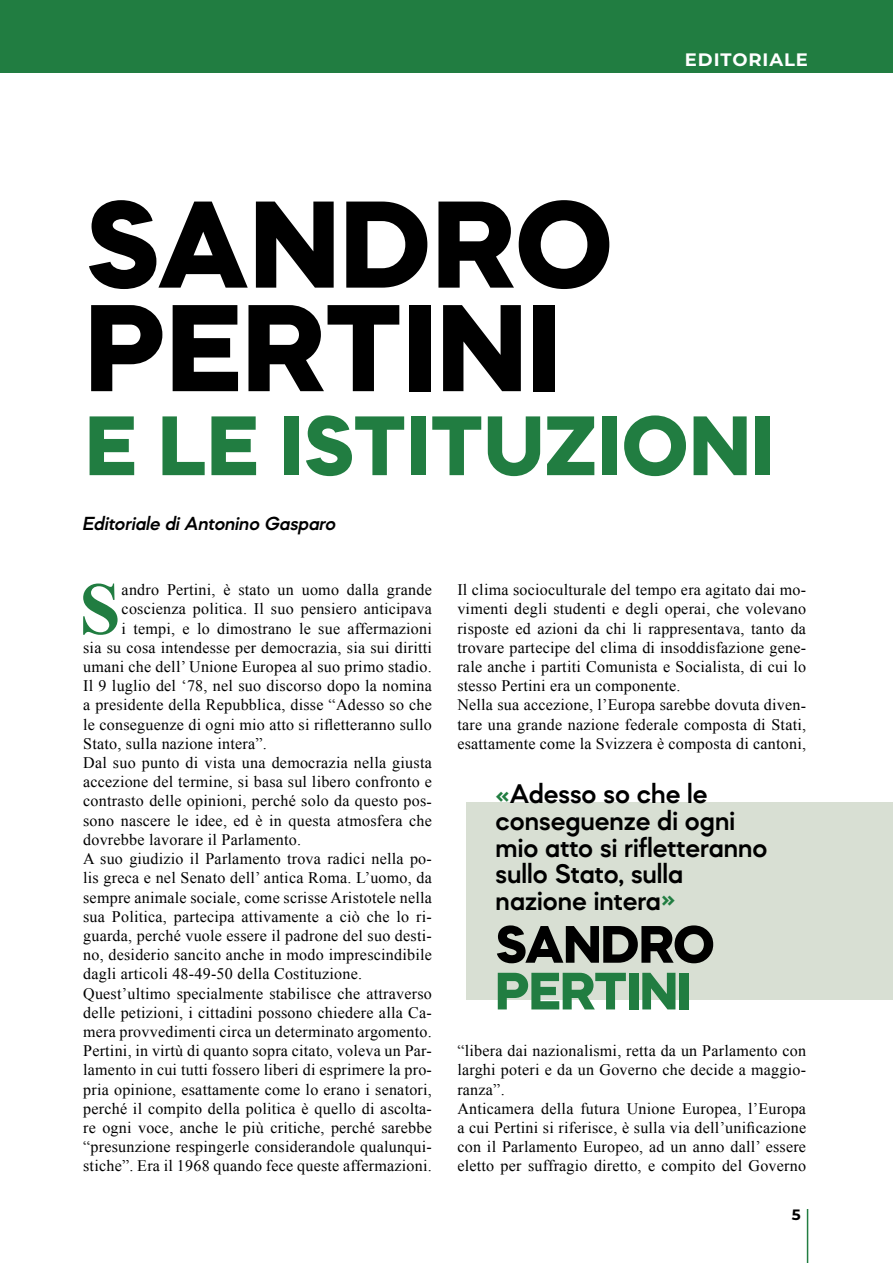
<style>
.page{position:relative;width:893px;height:1263px;background:#fff}
.page>*{position:absolute;margin:0;border:0;box-sizing:border-box;transform-origin:0 0}
.t1{font:800 127.5px/103.5px "Mazzard M";letter-spacing:.02em;color:#000}
.t2{font:800 87px "Mazzard M";letter-spacing:.02em;color:#217d41}
.t3{font:700 74.1px "Times New Roman";color:#217d41}
.t4{font:800 54.3px "Mazzard M";color:#217d41}
.t5{font:800 54.3px "Mazzard M";color:#000}
.t6{font:600 27.75px/26.5px "Mazzard M";color:#000}
.t7{font:italic 600 19.5px "Mazzard M";color:#000}
.t8{font:700 18px "Montserrat";letter-spacing:.05em;color:#fff}
.t9{font:16.05px/19.2px "Times New Roman";letter-spacing:.015em;color:#000}
.t10{font:700 15px "Montserrat Alternates";color:#000}
.s1{color:#217d41}
</style>
<div class="page">
<hr style="left:807px;top:1209px;width:1px;height:54px;background:#217d41">
<div style="left:0;top:0;width:893px;height:72px;background:#217d41"></div>
<div style="left:467px;top:802px;width:426px;height:198px;background:#d8dfd3"></div>
<p class="t8" style="left:685px;top:47px;width:124px">EDITORIALE</p>
<h1 class="t1" style="left:86px;top:190px;width:528px">SANDRO<br>PERTINI</h1>
<h2 class="t2" style="left:86px;top:391px;width:688px">E LE ISTITUZIONI</h2>
<p class="t7" style="left:83px;top:512px;width:255px">Editoriale di Antonino Gasparo</p>
<h3 class="t3" style="left:79px;top:558px;width:43px">S</h3>
<p class="t9" style="left:122px;top:580px;width:312px">andro Pertini, è stato un uomo dalla grande</p>
<p class="t9" style="left:122px;top:599px;width:312px">coscienza politica. Il suo pensiero anticipava</p>
<p class="t9" style="left:122px;top:618px;width:312px">i tempi, e lo dimostrano le sue affermazioni</p>
<p class="t9" style="left:83px;top:638px;width:350px">sia su cosa intendesse per democrazia, sia sui diritti</p>
<p class="t9" style="left:83px;top:657px;width:350px">umani che dell’ Unione Europea al suo primo stadio.</p>
<p class="t9" style="left:83px;top:676px;width:350px">Il 9 luglio del ‘78, nel suo discorso dopo la nomina</p>
<p class="t9" style="left:83px;top:695px;width:350px">a presidente della Repubblica, disse “Adesso so che</p>
<p class="t9" style="left:83px;top:714px;width:350px">le conseguenze di ogni mio atto si rifletteranno sullo</p>
<p class="t9" style="left:83px;top:734px;width:185px">Stato, sulla nazione intera”.</p>
<p class="t9" style="left:83px;top:753px;width:350px">Dal suo punto di vista una democrazia nella giusta</p>
<p class="t9" style="left:83px;top:772px;width:350px">accezione del termine, si basa sul libero confronto e</p>
<p class="t9" style="left:83px;top:791px;width:350px">contrasto delle opinioni, perché solo da questo pos-</p>
<p class="t9" style="left:83px;top:810px;width:350px">sono nascere le idee, ed è in questa atmosfera che</p>
<p class="t9" style="left:83px;top:830px;width:219px">dovrebbe lavorare il Parlamento.</p>
<p class="t9" style="left:83px;top:849px;width:350px">A suo giudizio il Parlamento trova radici nella po-</p>
<p class="t9" style="left:83px;top:868px;width:350px">lis greca e nel Senato dell’ antica Roma. L’uomo, da</p>
<p class="t9" style="left:83px;top:887px;width:350px">sempre animale sociale, come scrisse Aristotele nella</p>
<p class="t9" style="left:83px;top:906px;width:350px">sua Politica, partecipa attivamente a ciò che lo ri-</p>
<p class="t9" style="left:83px;top:926px;width:350px">guarda, perché vuole essere il padrone del suo desti-</p>
<p class="t9" style="left:83px;top:945px;width:350px">no, desiderio sancito anche in modo imprescindibile</p>
<p class="t9" style="left:83px;top:964px;width:280px">dagli articoli 48-49-50 della Costituzione.</p>
<p class="t9" style="left:83px;top:983px;width:350px">Quest’ultimo specialmente stabilisce che attraverso</p>
<p class="t9" style="left:83px;top:1002px;width:350px">delle petizioni, i cittadini possono chiedere alla Ca-</p>
<p class="t9" style="left:83px;top:1022px;width:350px">mera provvedimenti circa un determinato argomento.</p>
<p class="t9" style="left:83px;top:1041px;width:350px">Pertini, in virtù di quanto sopra citato, voleva un Par-</p>
<p class="t9" style="left:83px;top:1060px;width:350px">lamento in cui tutti fossero liberi di esprimere la pro-</p>
<p class="t9" style="left:83px;top:1079px;width:350px">pria opinione, esattamente come lo erano i senatori,</p>
<p class="t9" style="left:83px;top:1098px;width:350px">perché il compito della politica è quello di ascolta-</p>
<p class="t9" style="left:83px;top:1118px;width:350px">re ogni voce, anche le più critiche, perché sarebbe</p>
<p class="t9" style="left:83px;top:1137px;width:350px">“presunzione respingerle considerandole qualunqui-</p>
<p class="t9" style="left:83px;top:1156px;width:350px">stiche”. Era il 1968 quando fece queste affermazioni.</p>
<p class="t9" style="left:457px;top:580px;width:350px">Il clima socioculturale del tempo era agitato dai mo&shy;vimenti degli studenti e degli operai, che volevano risposte ed azioni da chi li rappresentava, tanto da trovare partecipe del clima di insoddisfazione gene&shy;rale anche i partiti Comunista e Socialista, di cui lo stesso Pertini era un componente.<br>Nella sua accezione, l’Europa sarebbe dovuta diven&shy;tare una grande nazione federale composta di Stati, esattamente come la Svizzera è composta di cantoni,</p>
<h3 class="t6" style="left:496px;top:780px;width:273px"><span class="s1">«</span>Adesso so che le conseguenze di ogni mio atto si rifletteranno sullo Stato, sulla nazione intera<span class="s1">»</span></h3>
<h3 class="t5" style="left:496px;top:910px;width:221px">SANDRO</h3>
<h3 class="t4" style="left:496px;top:957px;width:197px">PERTINI</h3>
<p class="t9" style="left:457px;top:1041px;width:350px">“libera dai nazionalismi, retta da un Parlamento con larghi poteri e da un Governo che decide a maggio&shy;ranza”.<br>Anticamera della futura Unione Europea, l’Europa a cui Pertini si riferisce, è sulla via dell’unificazione con il Parlamento Europeo, ad un anno dall’ essere eletto per suffragio diretto, e compito del Governo</p>
<p class="t10" style="left:792px;top:1204px;width:10px">5</p>
</div>
